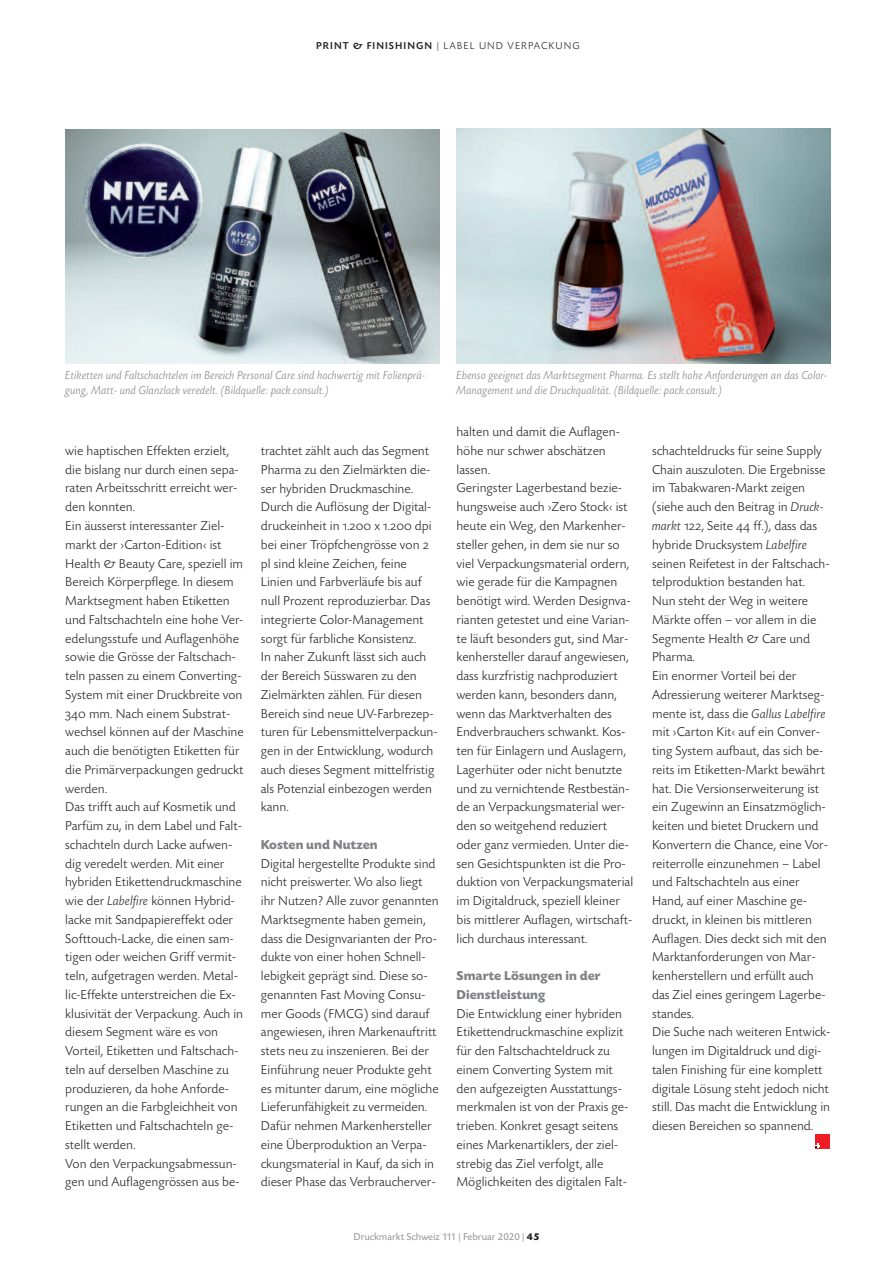
<style>
.page{position:relative;width:893px;height:1263px;background:#fff}
.page>*{position:absolute;margin:0;border:0;box-sizing:border-box;transform-origin:0 0}
.t1{font:300 13.5px/18.8px "Today SB";color:#231f20}
.t2{font:700 13.5px/18.8px "Today SB";color:#808285}
.t3{font:italic 300 12px/15px "Today SB";color:#808285}
.t4{font:10.5px "Today SB";color:#939598}
.t5{font:300 10.5px "Today SB";letter-spacing:.1em;color:#231f20}
.s1{font-weight:500}
.s2{font-family:"Today SB Caps Lig";font-weight:400}
.s3{font-style:italic}
.s4{font-weight:700;color:#231f20}
</style>
<div class="page">
<img style="left:65px;top:130px;width:374px;height:234px">
<img style="left:456px;top:129px;width:375px;height:235px">
<div style="left:815px;top:1134px;width:14px;height:14px;background:#ee1e24"></div>
<svg style="left:815px;top:1143px;width:5px;height:5px"></svg>
<p class="t5" style="left:316px;top:40px;width:265px"><span class="s1">PRINT &amp; FINISHINGN</span> | LABEL UND VERPACKUNG</p>
<p class="t3" style="left:65px;top:367px;width:362px">Etiketten und Faltschachtelen im Bereich Personal Care sind hochwertig mit Folienprä&shy;gung, Matt- und Glanzlack veredelt. (Bildquelle: pack.consult.)</p>
<p class="t3" style="left:456px;top:367px;width:373px">Ebenso geeignet das Marktsegment Pharma. Es stellt hohe Anforderungen an das Color-<br>Management und die Druckqualität. (Bildquelle: pack.consult.)</p>
<p class="t1" style="left:65px;top:441px;width:180px">wie haptischen Effekten erzielt, die bislang nur durch einen sepa&shy;raten Arbeitsschritt erreicht wer&shy;den konnten.<br>Ein äusserst interessanter Ziel&shy;markt der ›Carton-Edition‹ ist<br>Health &amp; Beauty Care, speziell im<br>Bereich Körperpflege. In diesem<br>Marktsegment haben Etiketten und Faltschachteln eine hohe Ver&shy;edelungsstufe und Auflagenhöhe sowie die Grösse der Faltschach&shy;teln passen zu einem Converting-<br>System mit einer Druckbreite von<br><span class="s2">340</span> mm. Nach einem Substrat&shy;wechsel können auf der Maschine auch die benötigten Etiketten für die Primärverpackungen gedruckt werden.<br>Das trifft auch auf Kosmetik und<br>Parfüm zu, in dem Label und Falt&shy;schachteln durch Lacke aufwen&shy;dig veredelt werden. Mit einer hybriden Etikettendruckmaschine wie der <span class="s3">Labelfire</span> können Hybrid&shy;lacke mit Sandpapiereffekt oder<br>Softtouch-Lacke, die einen sam&shy;tigen oder weichen Griff vermit&shy;teln, aufgetragen werden. Metal&shy;lic-Effekte unterstreichen die Ex&shy;klusivität der Verpackung. Auch in diesem Segment wäre es von<br>Vorteil, Etiketten und Faltschach&shy;teln auf derselben Maschine zu produzieren, da hohe Anforde&shy;rungen an die Farbgleichheit von<br>Etiketten und Faltschachteln ge&shy;stellt werden.<br>Von den Verpackungsabmessun&shy;gen und Auflagengrössen aus be-</p>
<p class="t1" style="left:261px;top:441px;width:178px">trachtet zählt auch das Segment<br>Pharma zu den Zielmärkten die&shy;ser hybriden Druckmaschine.<br>Durch die Auflösung der Digital&shy;druckeinheit in <span class="s2">1.200</span> x <span class="s2">1.200</span> dpi bei einer Tröpfchengrösse von <span class="s2">2 </span>pl sind kleine Zeichen, feine<br>Linien und Farbverläufe bis auf null Prozent reproduzierbar. Das integrierte Color-Management sorgt für farbliche Konsistenz.<br>In naher Zukunft lässt sich auch der Bereich Süsswaren zu den<br>Zielmärkten zählen. Für diesen<br>Bereich sind neue UV-Farbrezep&shy;turen für Lebensmittelverpackun&shy;gen in der Entwicklung, wodurch auch dieses Segment mittelfristig als Potenzial einbezogen werden kann.</p>
<p class="t2" style="left:261px;top:835px;width:118px">Kosten und Nutzen</p>
<p class="t1" style="left:261px;top:853px;width:179px">Digital hergestellte Produkte sind nicht preiswerter. Wo also liegt ihr Nutzen? Alle zuvor genannten<br>Marktsegmente haben gemein, dass die Designvarianten der Pro&shy;dukte von einer hohen Schnell&shy;lebigkeit geprägt sind. Diese so&shy;genannten Fast Moving Consu&shy;mer Goods (FMCG) sind darauf angewiesen, ihren Markenauftritt stets neu zu inszenieren. Bei der<br>Einführung neuer Produkte geht es mitunter darum, eine mögliche<br>Lieferunfähigkeit zu vermeiden.<br>Dafür nehmen Markenhersteller eine Überproduktion an Verpa&shy;ckungsmaterial in Kauf, da sich in dieser Phase das Verbraucherver-</p>
<p class="t1" style="left:456px;top:422px;width:178px">halten und damit die Auflagen&shy;höhe nur schwer abschätzen lassen.<br>Geringster Lagerbestand bezie&shy;hungsweise auch ›Zero Stock‹ ist heute ein Weg, den Markenher&shy;steller gehen, in dem sie nur so viel Verpackungsmaterial ordern, wie gerade für die Kampagnen benötigt wird. Werden Designva&shy;rianten getestet und eine Varian&shy;te läuft besonders gut, sind Mar&shy;kenhersteller darauf angewiesen, dass kurzfristig nachproduziert werden kann, besonders dann, wenn das Marktverhalten des<br>Endverbrauchers schwankt. Kos&shy;ten für Einlagern und Auslagern,<br>Lagerhüter oder nicht benutzte und zu vernichtende Restbestän&shy;de an Verpackungsmaterial wer&shy;den so weitgehend reduziert oder ganz vermieden. Unter die&shy;sen Gesichtspunkten ist die Pro&shy;duktion von Verpackungsmaterial im Digitaldruck, speziell kleiner bis mittlerer Auflagen, wirtschaft&shy;lich durchaus interessant.</p>
<p class="t2" style="left:456px;top:966px;width:146px">Smarte Lösungen in der<br>Dienstleistung</p>
<p class="t1" style="left:456px;top:1003px;width:173px">Die Entwicklung einer hybriden<br>Etikettendruckmaschine explizit für den Faltschachteldruck zu einem Converting System mit den aufgezeigten Ausstattungs&shy;merkmalen ist von der Praxis ge&shy;trieben. Konkret gesagt seitens eines Markenartiklers, der ziel&shy;strebig das Ziel verfolgt, alle<br>Möglichkeiten des digitalen Falt-</p>
<p class="t4" style="left:353px;top:1230px;width:188px">Druckmarkt Schweiz 111 | Februar 2020 | <span class="s4">45</span></p>
<p class="t1" style="left:652px;top:441px;width:180px">schachteldrucks für seine Supply<br>Chain auszuloten. Die Ergebnisse im Tabakwaren-Markt zeigen (siehe auch den Beitrag in <span class="s3">Druck&shy;markt</span> <span class="s2">122</span>, Seite <span class="s2">44</span> ff.), dass das hybride Drucksystem <span class="s3">Labelfire </span>seinen Reifetest in der Faltschach&shy;telproduktion bestanden hat.<br>Nun steht der Weg in weitere<br>Märkte offen – vor allem in die<br>Segmente Health &amp; Care und<br>Pharma.<br>Ein enormer Vorteil bei der<br>Adressierung weiterer Marktseg&shy;mente ist, dass die <span class="s3">Gallus Labelfire </span>mit ›Carton Kit‹ auf ein Conver&shy;ting System aufbaut, das sich be&shy;reits im Etiketten-Markt bewährt hat. Die Versionserweiterung ist ein Zugewinn an Einsatzmöglich&shy;keiten und bietet Druckern und<br>Konvertern die Chance, eine Vor&shy;reiterrolle einzunehmen – Label und Faltschachteln aus einer<br>Hand, auf einer Maschine ge&shy;druckt, in kleinen bis mittleren<br>Auflagen. Dies deckt sich mit den<br>Marktanforderungen von Mar&shy;kenherstellern und erfüllt auch das Ziel eines geringem Lagerbe&shy;standes.<br>Die Suche nach weiteren Entwick&shy;lungen im Digitaldruck und digi&shy;talen Finishing für eine komplett digitale Lösung steht jedoch nicht still. Das macht die Entwicklung in diesen Bereichen so spannend.</p>
</div>
